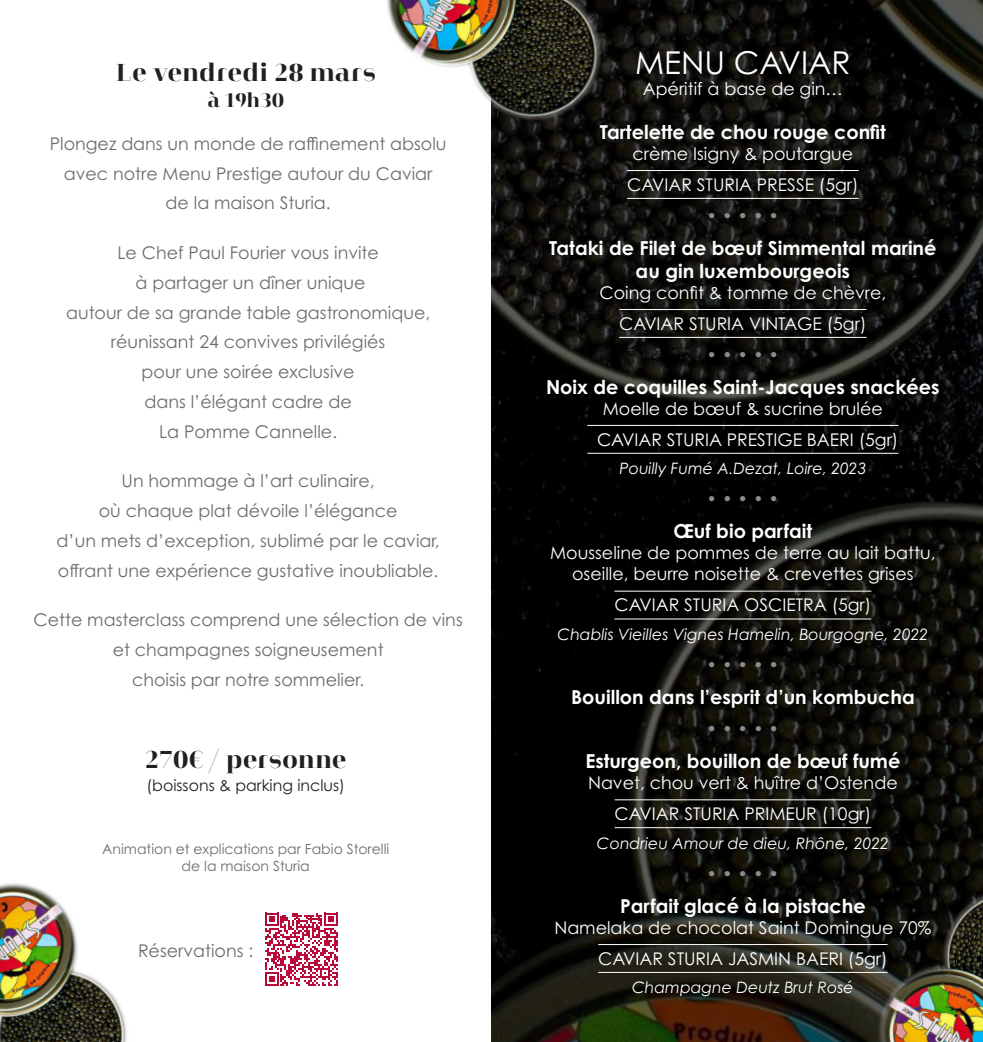
<style>
.page{position:relative;width:983px;height:1042px;background:#fff}
.page>*{position:absolute;margin:0;border:0;box-sizing:border-box;transform-origin:0 0}
.t1{font:31.5px "Century Gothic Pro";color:#fff}
.t2{font:800 26.25px "Heimat Didone 10";letter-spacing:-.005em;color:#231f20}
.t3{font:800 21px "Heimat Didone 10";letter-spacing:-.01em;color:#231f20}
.t4{font:700 19.25px/23.1px "Century Gothic Pro";color:#fff;text-align:center}
.t5{font:17.5px/29.8px "Century Gothic Pro";color:#6c6d70;text-align:center}
.t6{font:17.5px/21px "Century Gothic Pro";color:#fff;text-align:center}
.t7{font:17.5px "Century Gothic Pro";color:#8a8c8f}
.t8{font:italic 15.75px "Century Gothic Pro";color:#fff}
.t9{font:15.75px "Century Gothic Pro";color:#231f20}
.t10{font:14px "Century Gothic Pro";color:#6c6d70}
</style>
<div class="page">
<img style="left:491px;top:0;width:491px;height:1042px">
<hr style="left:627px;top:170px;width:231px;height:1px;background:#fff">
<hr style="left:627px;top:198px;width:231px;height:1px;background:#fff">
<hr style="left:619px;top:309px;width:247px;height:1px;background:#fff">
<hr style="left:619px;top:337px;width:247px;height:1px;background:#fff">
<hr style="left:587px;top:425px;width:311px;height:1px;background:#fff">
<hr style="left:587px;top:453px;width:311px;height:1px;background:#fff">
<hr style="left:614px;top:591px;width:257px;height:1px;background:#fff">
<hr style="left:614px;top:619px;width:257px;height:1px;background:#fff">
<hr style="left:614px;top:799px;width:256px;height:1px;background:#fff">
<hr style="left:614px;top:827px;width:256px;height:1px;background:#fff">
<hr style="left:598px;top:944px;width:289px;height:1px;background:#fff">
<hr style="left:598px;top:972px;width:289px;height:1px;background:#fff">
<img style="left:867px;top:867px;width:115px;height:175px">
<img style="left:387px;top:0;width:219px;height:143px">
<img style="left:0;top:883px;width:127px;height:159px">
<svg style="left:265px;top:912px;width:73px;height:74px"></svg>
<p class="t2" style="left:115px;top:56px;width:262px">Le vendredi 28 mars</p>
<p class="t3" style="left:207px;top:86px;width:78px">à 19h30</p>
<p class="t5" style="left:50px;top:129px;width:398px">Plongez dans un monde de raffinement absolu avec notre Menu Prestige autour du Caviar<br>de la maison Sturia.</p>
<p class="t5" style="left:66px;top:238px;width:365px">Le Chef Paul Fourier vous invite<br>à partager un dîner unique<br>autour de sa grande table gastronomique, réunissant 24 convives privilégiés<br>pour une soirée exclusive<br>dans l’élégant cadre de<br>La Pomme Cannelle.</p>
<p class="t5" style="left:57px;top:466px;width:384px">Un hommage à l’art culinaire,<br>où chaque plat dévoile l’élégance<br>d’un mets d’exception, sublimé par le caviar, offrant une expérience gustative inoubliable.</p>
<p class="t5" style="left:34px;top:605px;width:430px">Cette masterclass comprend une sélection de vins et champagnes soigneusement<br>choisis par notre sommelier.</p>
<p class="t2" style="left:144px;top:742px;width:204px">270€ / personne</p>
<p class="t9" style="left:146px;top:776px;width:200px">(boissons &amp; parking inclus)</p>
<p class="t10" style="left:102px;top:840px;width:288px">Animation et explications par Fabio Storelli</p>
<p class="t10" style="left:181px;top:857px;width:130px">de la maison Sturia</p>
<p class="t5" style="left:138px;top:935px;width:117px">Réservations :</p>
<p class="t1" style="left:635px;top:43px;width:217px">MENU CAVIAR</p>
<p class="t6" style="left:642px;top:78px;width:202px">Apéritif à base de gin…</p>
<p class="t4" style="left:599px;top:120px;width:288px">Tartelette de chou rouge confit</p>
<p class="t6" style="left:632px;top:143px;width:222px">crème Isigny &amp; poutargue</p>
<p class="t6" style="left:627px;top:174px;width:233px">CAVIAR STURIA PRESSE (5gr)</p>
<p class="t7" style="left:706px;top:205px;width:74px">• • • • •</p>
<p class="t4" style="left:549px;top:236px;width:388px">Tataki de Filet de bœuf Simmental mariné au gin luxembourgeois</p>
<p class="t6" style="left:599px;top:282px;width:288px">Coing confit &amp; tomme de chèvre,</p>
<p class="t6" style="left:619px;top:313px;width:249px">CAVIAR STURIA VINTAGE (5gr)</p>
<p class="t7" style="left:706px;top:343px;width:74px">• • • • •</p>
<p class="t4" style="left:546px;top:375px;width:395px">Noix de coquilles Saint-Jacques snackées</p>
<p class="t6" style="left:602px;top:398px;width:281px">Moelle de bœuf &amp; sucrine brulée</p>
<p class="t6" style="left:597px;top:428px;width:303px">CAVIAR STURIA PRESTIGE BAERI (5gr)</p>
<p class="t8" style="left:619px;top:459px;width:248px">Pouilly Fumé A.Dezat, Loire, 2023</p>
<p class="t7" style="left:706px;top:488px;width:74px">• • • • •</p>
<p class="t4" style="left:673px;top:519px;width:140px">Œuf bio parfait</p>
<p class="t6" style="left:550px;top:542px;width:387px">Mousseline de pommes de terre au lait battu, oseille, beurre noisette &amp; crevettes grises</p>
<p class="t6" style="left:614px;top:594px;width:258px">CAVIAR STURIA OSCIETRA (5gr)</p>
<p class="t8" style="left:557px;top:625px;width:372px">Chablis Vieilles Vignes Hamelin, Bourgogne, 2022</p>
<p class="t7" style="left:706px;top:654px;width:74px">• • • • •</p>
<p class="t4" style="left:571px;top:685px;width:345px">Bouillon dans l’esprit d’un kombucha</p>
<p class="t7" style="left:706px;top:718px;width:74px">• • • • •</p>
<p class="t4" style="left:585px;top:749px;width:316px">Esturgeon, bouillon de bœuf fumé</p>
<p class="t6" style="left:588px;top:772px;width:311px">Navet, chou vert &amp; huître d’Ostende</p>
<p class="t6" style="left:614px;top:803px;width:258px">CAVIAR STURIA PRIMEUR (10gr)</p>
<p class="t8" style="left:596px;top:833px;width:293px">Condrieu Amour de dieu, Rhône, 2022</p>
<p class="t7" style="left:706px;top:862px;width:74px">• • • • •</p>
<p class="t4" style="left:620px;top:894px;width:247px">Parfait glacé à la pistache</p>
<p class="t6" style="left:554px;top:917px;width:378px">Namelaka de chocolat Saint Domingue 70%</p>
<p class="t6" style="left:598px;top:947px;width:291px">CAVIAR STURIA JASMIN BAERI (5gr)</p>
<p class="t8" style="left:632px;top:978px;width:223px">Champagne Deutz Brut Rosé</p>
</div>
